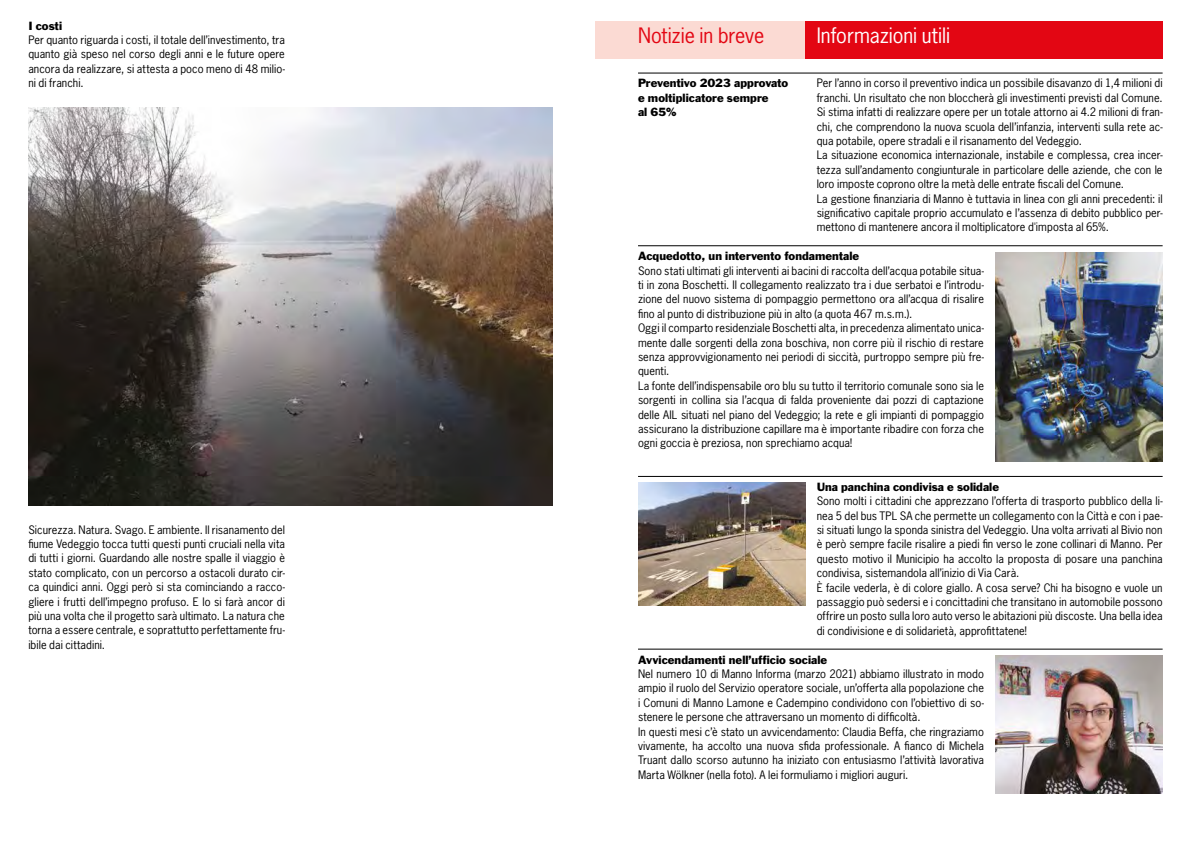
<style>
.page{position:relative;width:1191px;height:842px;background:#fff}
.page>*{position:absolute;margin:0;border:0;box-sizing:border-box;transform-origin:0 0}
.t1{font:20px "News Gothic Std";color:#fff}
.t2{font:20px "News Gothic Std";letter-spacing:-.005em;color:#e30613}
.t3{font:11px/14.4px "News Gothic Std";letter-spacing:.005em;color:#000}
.t4{font:11px/14.4px "Franklin Gothic Std";letter-spacing:.005em;color:#000}
</style>
<div class="page">
<hr style="left:638px;top:73px;width:524px;height:1px;background:#000">
<hr style="left:638px;top:476px;width:524px;height:1px;background:#000">
<div style="left:805px;top:21px;width:357px;height:38px;background:#e30613"></div>
<div style="left:595px;top:21px;width:210px;height:38px;background:#fbdad3"></div>
<hr style="left:638px;top:246px;width:524px;height:1px;background:#000">
<img style="left:995px;top:252px;width:167px;height:210px">
<hr style="left:638px;top:649px;width:524px;height:1px;background:#000">
<img style="left:638px;top:482px;width:167px;height:124px">
<img style="left:28px;top:107px;width:525px;height:398px">
<img style="left:995px;top:655px;width:167px;height:138px">
<p class="t4" style="left:28px;top:18px;width:35px">I costi</p>
<p class="t3" style="left:28px;top:33px;width:258px;text-align:justify">Per quanto riguarda i costi, il totale dell’investimento, tra quanto già speso nel corso degli anni e le future opere ancora da realizzare, si attesta a poco meno di 48 milio&shy;ni di franchi.</p>
<p class="t3" style="left:28px;top:522px;width:258px;text-align:justify">Sicurezza. Natura. Svago. E ambiente. Il risanamento del fiume Vedeggio tocca tutti questi punti cruciali nella vita di tutti i giorni. Guardando alle nostre spalle il viaggio è stato complicato, con un percorso a ostacoli durato cir&shy;ca quindici anni. Oggi però si sta cominciando a racco&shy;gliere i frutti dell’impegno profuso. E lo si farà ancor di più una volta che il progetto sarà ultimato. La natura che torna a essere centrale, e soprattutto perfettamente fru&shy;ibile dai cittadini.</p>
<h1 class="t2" style="left:638px;top:23px;width:128px">Notizie in breve</h1>
<h1 class="t1" style="left:816px;top:23px;width:135px">Informazioni utili</h1>
<p class="t4" style="left:638px;top:76px;width:152px">Preventivo 2023 approvato e moltiplicatore sempre<br>al 65%</p>
<p class="t3" style="left:816px;top:76px;width:347px">Per l’anno in corso il preventivo indica un possibile disavanzo di 1,4 milioni di franchi. Un risultato che non bloccherà gli investimenti previsti dal Comune.<br>Si stima infatti di realizzare opere per un totale attorno ai 4.2 milioni di fran&shy;chi, che comprendono la nuova scuola dell’infanzia, interventi sulla rete ac&shy;qua potabile, opere stradali e il risanamento del Vedeggio.<br>La situazione economica internazionale, instabile e complessa, crea incer&shy;tezza sull’andamento congiunturale in particolare delle aziende, che con le loro imposte coprono oltre la metà delle entrate fiscali del Comune.<br>La gestione finanziaria di Manno è tuttavia in linea con gli anni precedenti: il significativo capitale proprio accumulato e l’assenza di debito pubblico per&shy;mettono di mantenere ancora il moltiplicatore d'imposta al 65%.</p>
<p class="t4" style="left:638px;top:249px;width:223px">Acquedotto, un intervento fondamentale</p>
<p class="t3" style="left:638px;top:263px;width:347px">Sono stati ultimati gli interventi ai bacini di raccolta dell’acqua potabile situa&shy;ti in zona Boschetti. Il collegamento realizzato tra i due serbatoi e l’introdu&shy;zione del nuovo sistema di pompaggio permettono ora all’acqua di risalire fino al punto di distribuzione più in alto (a quota 467 m.s.m.).<br>Oggi il comparto residenziale Boschetti alta, in precedenza alimentato unica&shy;mente dalle sorgenti della zona boschiva, non corre più il rischio di restare senza approvvigionamento nei periodi di siccità, purtroppo sempre più fre&shy;quenti.<br>La fonte dell’indispensabile oro blu su tutto il territorio comunale sono sia le sorgenti in collina sia l’acqua di falda proveniente dai pozzi di captazione delle AIL situati nel piano del Vedeggio; la rete e gli impianti di pompaggio assicurano la distribuzione capillare ma è importante ribadire con forza che ogni goccia è preziosa, non sprechiamo acqua!</p>
<p class="t4" style="left:816px;top:479px;width:184px">Una panchina condivisa e solidale</p>
<p class="t3" style="left:816px;top:494px;width:347px">Sono molti i cittadini che apprezzano l’offerta di trasporto pubblico della li&shy;nea 5 del bus TPL SA che permette un collegamento con la Città e con i pae&shy;si situati lungo la sponda sinistra del Vedeggio. Una volta arrivati al Bivio non è però sempre facile risalire a piedi fin verso le zone collinari di Manno. Per questo motivo il Municipio ha accolto la proposta di posare una panchina condivisa, sistemandola all’inizio di Via Carà.<br>È facile vederla, è di colore giallo. A cosa serve? Chi ha bisogno e vuole un passaggio può sedersi e i concittadini che transitano in automobile possono offrire un posto sulla loro auto verso le abitazioni più discoste. Una bella idea di condivisione e di solidarietà, approfittatene!</p>
<p class="t4" style="left:638px;top:652px;width:191px">Avvicendamenti nell’ufficio sociale</p>
<p class="t3" style="left:638px;top:666px;width:347px">Nel numero 10 di Manno Informa (marzo 2021) abbiamo illustrato in modo ampio il ruolo del Servizio operatore sociale, un’offerta alla popolazione che i Comuni di Manno Lamone e Cadempino condividono con l’obiettivo di so&shy;stenere le persone che attraversano un momento di difficoltà.<br>In questi mesi c’è stato un avvicendamento: Claudia Beffa, che ringraziamo vivamente, ha accolto una nuova sfida professionale. A fianco di Michela Truant dallo scorso autunno ha iniziato con entusiasmo l’attività lavorativa Marta Wölkner (nella foto). A lei formuliamo i migliori auguri.</p>
</div>
